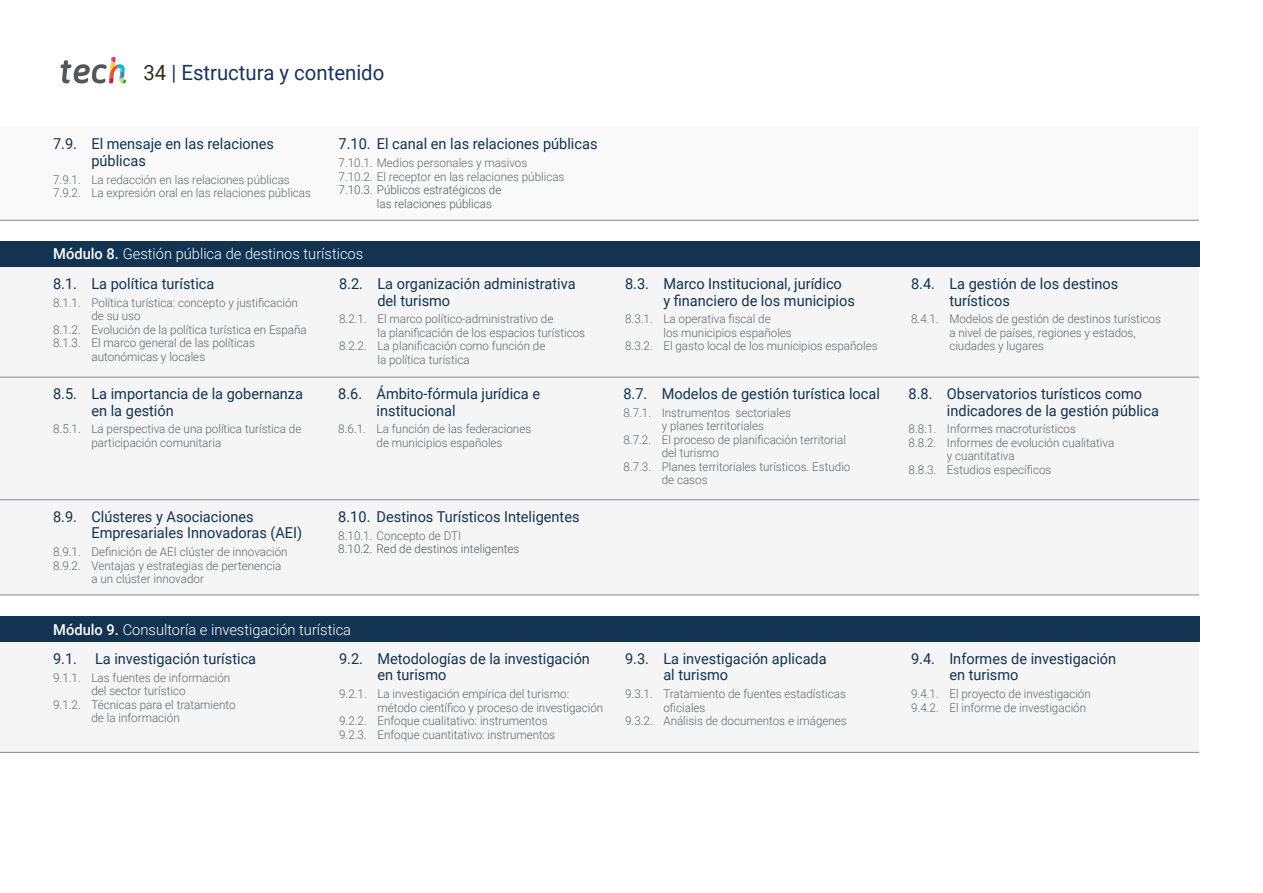
<style>
.page{position:relative;width:1263px;height:893px;background:#fff}
.page>*{position:absolute;margin:0;border:0;box-sizing:border-box;transform-origin:0 0}
.t1{font:21px "Roboto";color:#1a355c}
.t2{font:15px/16.5px "Roboto";color:#123352}
.t3{font:300 15px "Roboto";color:#fff}
.t4{font:300 12px/13.5px "Roboto";color:#61646a}
.t5{font:300 12px/13.5px "Roboto";color:#52555b}
.s1{color:#312e20}
.s2{font-weight:500}
</style>
<div class="page">
<div style="left:0;top:128px;width:1199px;height:92px;background:#f8f9f8"></div>
<svg style="left:61px;top:57px;width:65px;height:27px"></svg>
<div style="left:0;top:642px;width:1199px;height:110px;background:#f4f5f4"></div>
<div style="left:0;top:242px;width:1199px;height:25px;background:#123352"></div>
<div style="left:0;top:267px;width:1199px;height:328px;background:#f4f5f4"></div>
<hr style="left:0;top:595px;width:1199px;height:1px;background:#878a8e">
<div style="left:0;top:616px;width:1199px;height:26px;background:#123352"></div>
<hr style="left:0;top:752px;width:1199px;height:1px;background:#878a8e">
<hr style="left:0;top:377px;width:1199px;height:1px;background:#878a8e">
<hr style="left:0;top:499px;width:1199px;height:1px;background:#878a8e">
<hr style="left:0;top:220px;width:1199px;height:1px;background:#878a8e">
<h1 class="t1" style="left:144px;top:57px;width:242px"><span class="s1">34</span> | Estructura y contenido</h1>
<p class="t2" style="left:91px;top:135px;width:184px;text-indent:-38px">7.9. El mensaje en las relaciones públicas</p>
<p class="t4" style="left:53px;top:172px;width:259px">7.9.1. La redacción en las relaciones públicas<br>7.9.2. La expresión oral en las relaciones públicas</p>
<p class="t2" style="left:339px;top:135px;width:260px">7.10. El canal en las relaciones públicas</p>
<p class="t4" style="left:339px;top:156px;width:227px">7.10.1. Medios personales y masivos<br>7.10.2. El receptor en las relaciones públicas</p>
<p class="t5" style="left:377px;top:183px;width:126px;text-indent:-38px">7.10.3. Públicos estratégicos de las relaciones públicas</p>
<p class="t3" style="left:53px;top:243px;width:312px"><span class="s2">Módulo 8.</span> Gestión pública de destinos turísticos</p>
<p class="t2" style="left:53px;top:275px;width:163px">8.1. La política turística</p>
<p class="t4" style="left:53px;top:295px;width:246px">8.1.1. Política turística: concepto y justificación</p>
<p class="t4" style="left:91px;top:309px;width:51px">de su uso</p>
<p class="t4" style="left:53px;top:322px;width:255px">8.1.2. Evolución de la política turística en España</p>
<p class="t4" style="left:53px;top:336px;width:203px">8.1.3. El marco general de las políticas</p>
<p class="t4" style="left:91px;top:349px;width:115px">autonómicas y locales</p>
<p class="t2" style="left:91px;top:385px;width:213px;text-indent:-38px">8.5. La importancia de la gobernanza en la gestión</p>
<p class="t4" style="left:91px;top:422px;width:212px;text-indent:-38px">8.5.1. La perspectiva de una política turística de participación comunitaria</p>
<p class="t2" style="left:91px;top:508px;width:212px;text-indent:-38px">8.9. Clústeres y Asociaciones<br>Empresariales Innovadoras (AEI)</p>
<p class="t4" style="left:53px;top:545px;width:236px">8.9.1. Definición de AEI clúster de innovación</p>
<p class="t4" style="left:53px;top:558px;width:230px">8.9.2. Ventajas y estrategias de pertenencia</p>
<p class="t4" style="left:91px;top:572px;width:114px">a un clúster innovador</p>
<p class="t2" style="left:377px;top:275px;width:200px;text-indent:-38px">8.2. La organización administrativa del turismo</p>
<p class="t4" style="left:339px;top:312px;width:216px">8.2.1. El marco político-administrativo de</p>
<p class="t4" style="left:377px;top:325px;width:209px">la planificación de los espacios turísticos</p>
<p class="t4" style="left:339px;top:339px;width:208px">8.2.2. La planificación como función de</p>
<p class="t4" style="left:377px;top:352px;width:94px">la política turística</p>
<p class="t2" style="left:377px;top:385px;width:165px;text-indent:-38px">8.6. Ámbito-fórmula jurídica e institucional</p>
<p class="t4" style="left:377px;top:422px;width:156px;text-indent:-38px">8.6.1. La función de las federaciones de municipios españoles</p>
<p class="t2" style="left:338px;top:508px;width:243px">8.10. Destinos Turísticos Inteligentes</p>
<p class="t4" style="left:338px;top:528px;width:125px">8.10.1. Concepto de DTI</p>
<p class="t5" style="left:338px;top:542px;width:183px">8.10.2. Red de destinos inteligentes</p>
<p class="t3" style="left:53px;top:619px;width:299px"><span class="s2">Módulo 9.</span> Consultoría e investigación turística</p>
<p class="t2" style="left:53px;top:650px;width:205px">9.1. La investigación turística</p>
<p class="t4" style="left:53px;top:670px;width:179px">9.1.1. Las fuentes de información</p>
<p class="t4" style="left:91px;top:684px;width:96px">del sector turístico</p>
<p class="t4" style="left:53px;top:697px;width:184px">9.1.2. Técnicas para el tratamiento</p>
<p class="t4" style="left:91px;top:711px;width:90px">de la información</p>
<p class="t2" style="left:377px;top:650px;width:214px;text-indent:-38px">9.2. Metodologías de la investigación en turismo</p>
<p class="t4" style="left:339px;top:687px;width:231px">9.2.1. La investigación empírica del turismo:</p>
<p class="t4" style="left:377px;top:700px;width:227px">método científico y proceso de investigación</p>
<p class="t4" style="left:339px;top:714px;width:210px">9.2.2. Enfoque cualitativo: instrumentos</p>
<p class="t4" style="left:339px;top:727px;width:218px">9.2.3. Enfoque cuantitativo: instrumentos</p>
<p class="t2" style="left:663px;top:275px;width:193px;text-indent:-38px">8.3. Marco Institucional, jurídico<br>y financiero de los municipios</p>
<p class="t4" style="left:625px;top:312px;width:147px">8.3.1. La operativa fiscal de</p>
<p class="t4" style="left:663px;top:325px;width:130px">los municipios españoles</p>
<p class="t4" style="left:625px;top:339px;width:254px">8.3.2. El gasto local de los municipios españoles</p>
<p class="t2" style="left:623px;top:385px;width:258px">8.7. Modelos de gestión turística local</p>
<p class="t4" style="left:623px;top:405px;width:169px">8.7.1. Instrumentos sectoriales</p>
<p class="t4" style="left:662px;top:419px;width:104px">y planes territoriales</p>
<p class="t4" style="left:623px;top:432px;width:224px">8.7.2. El proceso de planificación territorial</p>
<p class="t4" style="left:662px;top:446px;width:59px">del turismo</p>
<p class="t4" style="left:623px;top:459px;width:228px">8.7.3. Planes territoriales turísticos. Estudio</p>
<p class="t4" style="left:662px;top:473px;width:47px">de casos</p>
<p class="t2" style="left:663px;top:650px;width:165px;text-indent:-38px">9.3. La investigación aplicada al turismo</p>
<p class="t4" style="left:625px;top:687px;width:222px">9.3.1. Tratamiento de fuentes estadísticas</p>
<p class="t4" style="left:663px;top:700px;width:44px">oficiales</p>
<p class="t4" style="left:625px;top:714px;width:223px">9.3.2. Análisis de documentos e imágenes</p>
<p class="t2" style="left:949px;top:275px;width:170px;text-indent:-38px">8.4. La gestión de los destinos turísticos</p>
<p class="t4" style="left:949px;top:312px;width:213px;text-indent:-38px">8.4.1. Modelos de gestión de destinos turísticos a nivel de países, regiones y estados, ciudades y lugares</p>
<p class="t2" style="left:947px;top:385px;width:214px;text-indent:-38px">8.8. Observatorios turísticos como indicadores de la gestión pública</p>
<p class="t4" style="left:909px;top:422px;width:169px">8.8.1. Informes macroturísticos</p>
<p class="t4" style="left:909px;top:435px;width:207px">8.8.2. Informes de evolución cualitativa</p>
<p class="t4" style="left:947px;top:449px;width:69px">y cuantitativa</p>
<p class="t4" style="left:909px;top:462px;width:144px">8.8.3. Estudios específicos</p>
<p class="t2" style="left:949px;top:650px;width:168px;text-indent:-38px">9.4. Informes de investigación en turismo</p>
<p class="t4" style="left:911px;top:687px;width:181px">9.4.1. El proyecto de investigación<br>9.4.2. El informe de investigación</p>
</div>
